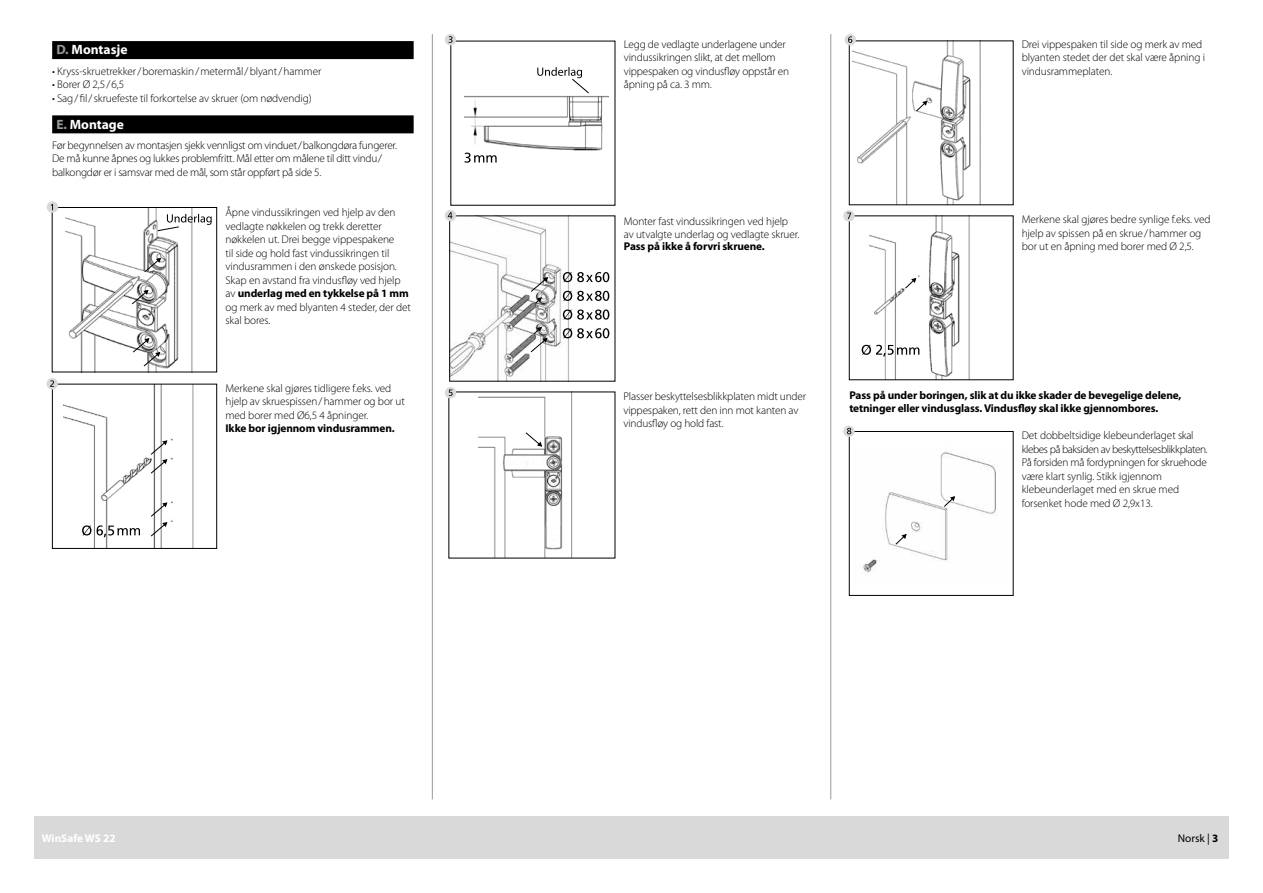
<style>
.page{position:relative;width:1263px;height:893px;background:#fff}
.page>*{position:absolute;margin:0;border:0;box-sizing:border-box;transform-origin:0 0}
.t1{font:700 13.5px "Myriad Pro";color:#fff}
.t2{font:300 11.25px/13.5px "Myriad Pro";letter-spacing:-.01em;color:#000}
.t3{font:700 11.25px/13.5px "Myriad Pro";letter-spacing:-.01em;color:#000}
.t4{font:700 11.25px "Myriad Pro";color:#fff}
.t5{font:11.25px "Myriad Pro";color:#000}
.s1{color:#989999}
.s2{font-weight:700}
</style>
<div class="page">
<hr style="left:432px;top:34px;width:1px;height:765px;background:#989999">
<hr style="left:830px;top:34px;width:1px;height:765px;background:#989999">
<div style="left:34px;top:816px;width:1195px;height:43px;background:#d9d9da"></div>
<img style="left:870px;top:218px;width:100px;height:160px">
<svg style="left:905px;top:278px;width:11px;height:11px"></svg>
<svg style="left:862px;top:345px;width:57px;height:11px"></svg>
<img style="left:853px;top:43px;width:128px;height:160px">
<svg style="left:916px;top:101px;width:11px;height:11px"></svg>
<img style="left:479px;top:394px;width:94px;height:162px">
<svg style="left:525px;top:432px;width:17px;height:15px"></svg>
<img style="left:451px;top:218px;width:121px;height:161px">
<svg style="left:563px;top:328px;width:46px;height:10px"></svg>
<svg style="left:563px;top:309px;width:46px;height:11px"></svg>
<svg style="left:563px;top:291px;width:46px;height:10px"></svg>
<svg style="left:563px;top:272px;width:46px;height:10px"></svg>
<svg style="left:530px;top:277px;width:18px;height:27px"></svg>
<svg style="left:530px;top:327px;width:18px;height:26px"></svg>
<img style="left:64px;top:386px;width:130px;height:161px">
<div style="left:52px;top:384px;width:165px;height:165px;border:1px solid #000"></div>
<svg style="left:150px;top:440px;width:17px;height:34px"></svg>
<svg style="left:150px;top:502px;width:17px;height:35px"></svg>
<svg style="left:82px;top:525px;width:58px;height:12px"></svg>
<img style="left:65px;top:209px;width:134px;height:161px">
<div style="left:52px;top:207px;width:165px;height:165px;border:1px solid #000"></div>
<svg style="left:144px;top:258px;width:17px;height:15px"></svg>
<svg style="left:132px;top:290px;width:17px;height:15px"></svg>
<svg style="left:133px;top:338px;width:27px;height:29px"></svg>
<div style="left:52px;top:41px;width:362px;height:18px;background:#000"></div>
<div style="left:52px;top:115px;width:362px;height:18px;background:#000"></div>
<img style="left:863px;top:451px;width:133px;height:122px">
<div style="left:849px;top:431px;width:164px;height:165px;border:1px solid #000"></div>
<svg style="left:895px;top:534px;width:12px;height:11px"></svg>
<svg style="left:944px;top:496px;width:11px;height:11px"></svg>
<img style="left:464px;top:95px;width:144px;height:58px">
<svg style="left:464px;top:153px;width:33px;height:10px"></svg>
<div style="left:47px;top:201px;width:11px;height:12px;background:#d9d9da;border-radius:50%"></div>
<div style="left:47px;top:378px;width:11px;height:11px;background:#d9d9da;border-radius:50%"></div>
<svg style="left:50px;top:380px;width:4px;height:7px"></svg>
<div style="left:445px;top:210px;width:11px;height:11px;background:#d9d9da;border-radius:50%"></div>
<svg style="left:448px;top:212px;width:4px;height:7px"></svg>
<div style="left:445px;top:387px;width:11px;height:11px;background:#d9d9da;border-radius:50%"></div>
<svg style="left:449px;top:389px;width:4px;height:7px"></svg>
<div style="left:445px;top:34px;width:11px;height:11px;background:#d9d9da;border-radius:50%"></div>
<svg style="left:448px;top:36px;width:4px;height:7px"></svg>
<svg style="left:843px;top:210px;width:12px;height:12px"></svg>
<svg style="left:847px;top:213px;width:4px;height:6px"></svg>
<svg style="left:843px;top:425px;width:12px;height:12px"></svg>
<svg style="left:847px;top:428px;width:4px;height:6px"></svg>
<div style="left:844px;top:34px;width:12px;height:11px;background:#d9d9da;border-radius:50%"></div>
<svg style="left:848px;top:36px;width:4px;height:7px"></svg>
<svg style="left:157px;top:214px;width:55px;height:17px"></svg>
<svg style="left:537px;top:67px;width:52px;height:27px"></svg>
<p class="t1" style="left:56px;top:41px;width:73px"><span class="s1">D.</span> Montasje</p>
<p class="t2" style="left:52px;top:64px;width:271px">• Kryss-skruetrekker/boremaskin/metermål/blyant/hammer</p>
<p class="t2" style="left:52px;top:77px;width:73px">• Borer Ø 2,5/6,5</p>
<p class="t2" style="left:52px;top:91px;width:261px">• Sag/fil/skruefeste til forkortelse av skruer (om nødvendig)</p>
<p class="t1" style="left:56px;top:115px;width:69px"><span class="s1">E.</span> Montage</p>
<p class="t2" style="left:52px;top:138px;width:346px">Før begynnelsen av montasjen sjekk vennligst om vinduet/balkongdøra fungerer.<br>De må kunne åpnes og lukkes problemfritt. Mål etter om målene til ditt vindu/ balkongdør er i samsvar med de mål, som står oppført på side 5.</p>
<p class="t2" style="left:225px;top:206px;width:187px">Åpne vindussikringen ved hjelp av den vedlagte nøkkelen og trekk deretter nøkkelen ut. Drei begge vippespakene<br>til side og hold fast vindussikringen til vindusrammen i den ønskede posisjon.<br>Skap en avstand fra vindusfløy ved hjelp av <span class="s2">underlag med en tykkelse på 1 mm </span>og merk av med blyanten 4 steder, der det skal bores.</p>
<p class="t2" style="left:225px;top:381px;width:181px">Merkene skal gjøres tidligere f.eks. ved hjelp av skruespissen/hammer og bor ut med borer med Ø6,5 4 åpninger.</p>
<p class="t3" style="left:225px;top:421px;width:171px">Ikke bor igjennom vindusrammen.</p>
<p class="t4" style="left:42px;top:831px;width:75px">WinSafe WS 22</p>
<p class="t2" style="left:624px;top:37px;width:167px">Legg de vedlagte underlagene under vindussikringen slikt, at det mellom vippespaken og vindusfløy oppstår en åpning på ca. 3 mm.</p>
<p class="t2" style="left:624px;top:214px;width:177px">Monter fast vindussikringen ved hjelp av utvalgte underlag og vedlagte skruer.</p>
<p class="t3" style="left:624px;top:239px;width:143px">Pass på ikke å forvri skruene.</p>
<p class="t2" style="left:1022px;top:37px;width:185px">Drei vippespaken til side og merk av med blyanten stedet der det skal være åpning i vindusrammeplaten.</p>
<p class="t2" style="left:1022px;top:212px;width:190px">Merkene skal gjøres bedre synlige f.eks. ved hjelp av spissen på en skrue/hammer og bor ut en åpning med borer med Ø 2,5.</p>
<p class="t2" style="left:623px;top:390px;width:184px">Plasser beskyttelsesblikkplaten midt under vippespaken, rett den inn mot kanten av vindusfløy og hold fast.</p>
<p class="t3" style="left:849px;top:388px;width:334px">Pass på under boringen, slik at du ikke skader de bevegelige delene, tetninger eller vindusglass. Vindusfløy skal ikke gjennombores.</p>
<p class="t2" style="left:1022px;top:429px;width:187px">Det dobbeltsidige klebeunderlaget skal klebes på baksiden av beskyttelsesblikkplaten.<br>På forsiden må fordypningen for skruehode være klart synlig. Stikk igjennom klebeunderlaget med en skrue med forsenket hode med Ø 2,9x13.</p>
<p class="t5" style="left:1178px;top:831px;width:42px">Norsk | <span class="s2">3</span></p>
</div>
